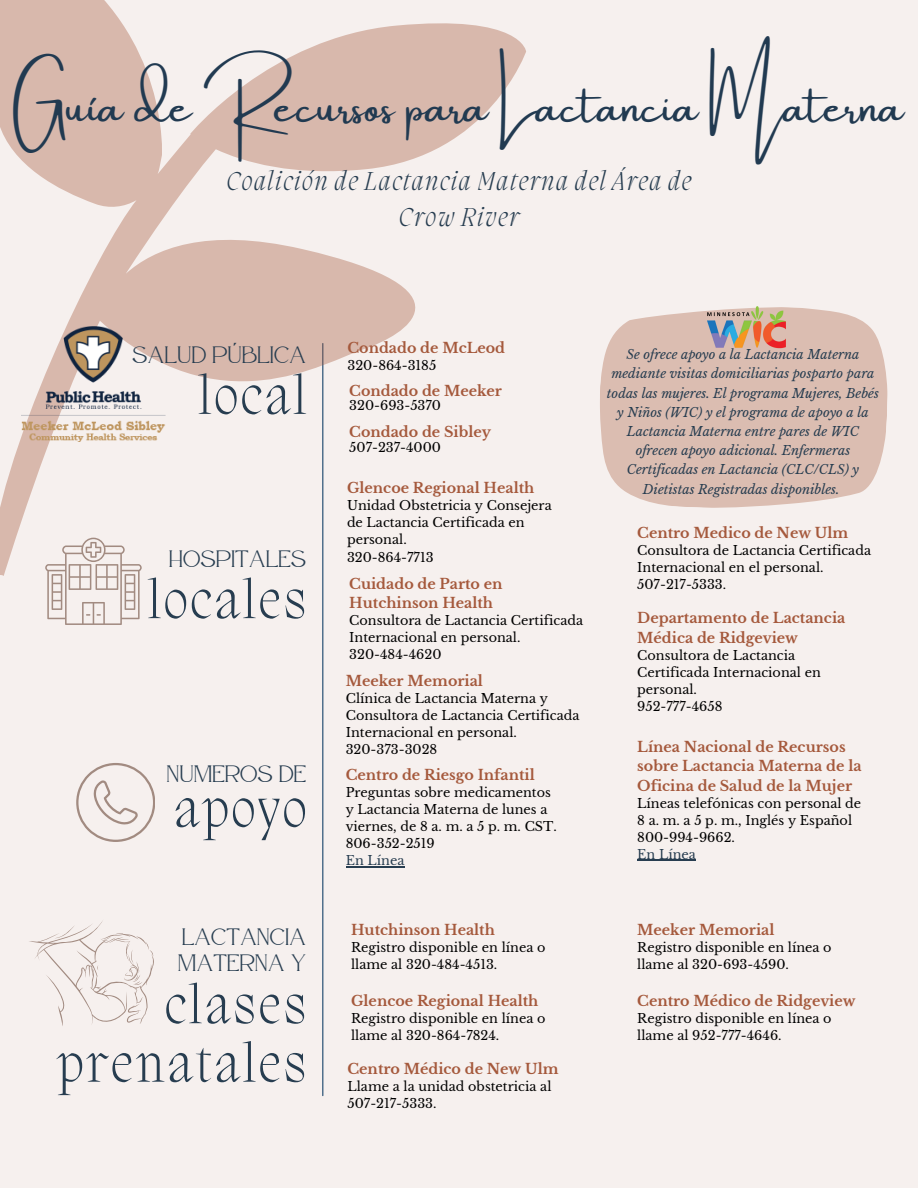
<style>
.page{position:relative;width:918px;height:1188px;background:#f6f0ee}
.page>*{position:absolute;margin:0;border:0;box-sizing:border-box;transform-origin:0 0}
.t1{font:200 53.7px/58.5px "Migra";letter-spacing:.06em;color:#273d50;text-align:right}
.t2{font:46.5px "Amsterdam One";color:#213a51}
.t3{font:italic 200 26.55px/36px "Migra";letter-spacing:.06em;color:#273d50;text-align:center}
.t4{font:23.7px/25.8px "Atteron";color:#273d50}
.t5{font:700 14.25px/19.2px "Libre Baskerville";color:#a5593c}
.t6{font:12.75px/17.1px "Libre Baskerville";color:#000}
.t7{font:italic 12.75px/19.2px "Libre Baskerville";color:#273d50;text-align:center}
.t8{font:12.75px "Libre Baskerville";color:#273d50}
.s1{color:#273d50}
</style>
<div class="page">
<hr style="left:322px;top:344px;width:1px;height:752px;background:#19456b">
<svg style="left:0;top:0;width:526px;height:656px"></svg>
<img style="left:22px;top:327px;width:144px;height:115px">
<svg style="left:45px;top:538px;width:97px;height:87px"></svg>
<svg style="left:76px;top:763px;width:79px;height:79px"></svg>
<svg style="left:29px;top:921px;width:125px;height:105px"></svg>
<svg style="left:600px;top:306px;width:288px;height:202px;background:#ddc2b7"></svg>
<hr style="left:637px;top:860px;width:59px;height:1px;background:#273d50">
<hr style="left:346px;top:866px;width:58px;height:1px;background:#273d50">
<img style="left:708px;top:307px;width:78px;height:41px">
<p class="t2" style="left:14px;top:81px;width:892px">Guía de Recursos para Lactancia Materna</p>
<h6 class="t3" style="left:227px;top:165px;width:466px">Coalición de Lactancia Materna del Área de<br>Crow River</h6>
<h4 class="t4" style="left:132px;top:342px;width:176px">SALUD PÚBLICA</h4>
<h4 class="t1" style="left:199px;top:371px;width:109px">local</h4>
<h1 class="t4" style="left:169px;top:546px;width:139px">HOSPITALES</h1>
<h1 class="t1" style="left:148px;top:575px;width:160px">locales</h1>
<p class="t4" style="left:166px;top:761px;width:141px">NUMEROS DE</p>
<p class="t1" style="left:174px;top:784px;width:134px">apoyo</p>
<p class="t4" style="left:178px;top:924px;width:130px">LACTANCIA<br>MATERNA Y</p>
<h5 class="t1" style="left:57px;top:980px;width:250px">clases prenatales</h5>
<h5 class="t5" style="left:348px;top:338px;width:159px">Condado de McLeod</h5>
<h5 class="t6" style="left:348px;top:357px;width:90px">320-864-3185</h5>
<p class="t5" style="left:349px;top:381px;width:154px">Condado de Meeker</p>
<p class="t6" style="left:349px;top:397px;width:93px">320-693-5370</p>
<p class="t6" style="left:349px;top:439px;width:93px">507-237-4000</p>
<p class="t5" style="left:349px;top:423px;width:143px">Condado de Sibley</p>
<p class="t5" style="left:347px;top:479px;width:189px">Glencoe Regional Health</p>
<p class="t6" style="left:347px;top:497px;width:206px">Unidad Obstetricia y Consejera de Lactancia Certificada en personal.</p>
<p class="t6" style="left:347px;top:549px;width:88px">320-864-7713</p>
<p class="t5" style="left:349px;top:574px;width:155px">Cuidado de Parto en<br>Hutchinson Health</p>
<p class="t6" style="left:349px;top:612px;width:235px">Consultora de Lactancia Certificada<br>Internacional en personal.</p>
<p class="t6" style="left:349px;top:646px;width:94px">320-484-4620</p>
<p class="t5" style="left:346px;top:671px;width:139px">Meeker Memorial</p>
<p class="t6" style="left:346px;top:690px;width:235px">Clínica de Lactancia Materna y<br>Consultora de Lactancia Certificada<br>Internacional en personal.</p>
<p class="t6" style="left:346px;top:741px;width:93px">320-373-3028</p>
<p class="t5" style="left:346px;top:765px;width:191px">Centro de Riesgo Infantil</p>
<p class="t6" style="left:346px;top:784px;width:213px">Preguntas sobre medicamentos y Lactancia Materna de lunes a viernes, de 8 a. m. a 5 p. m. CST.</p>
<p class="t6" style="left:346px;top:835px;width:91px">806-352-2519</p>
<h1 class="t8" style="left:346px;top:853px;width:60px">En Línea</h1>
<h2 class="t5" style="left:351px;top:920px;width:145px">Hutchinson Health</h2>
<h3 class="t6" style="left:351px;top:939px;width:196px">Registro disponible en línea o llame al 320-484-4513.</h3>
<p class="t5" style="left:351px;top:992px;width:189px">Glencoe Regional Health</p>
<p class="t6" style="left:351px;top:1010px;width:196px">Registro disponible en línea o llame al 320-864-7824.</p>
<h4 class="t5" style="left:348px;top:1060px;width:213px">Centro Médico de New Ulm</h4>
<h1 class="t6" style="left:348px;top:1078px;width:205px">Llame a la unidad obstetricia al</h1>
<p class="t6" style="left:348px;top:1095px;width:90px">507-217-5333.</p>
<p class="t7" style="left:607px;top:345px;width:273px">Se ofrece apoyo a la Lactancia Materna mediante visitas domiciliarias posparto para todas las mujeres. El programa Mujeres, Bebés y Niños (WIC) y el programa de apoyo a la Lactancia Materna entre pares de WIC ofrecen apoyo adicional. Enfermeras Certificadas en Lactancia (CLC/CLS) y Dietistas Registradas disponibles.</p>
<p class="t5" style="left:637px;top:523px;width:213px">Centro Medico de New Ulm</p>
<p class="t6" style="left:637px;top:542px;width:235px">Consultora de Lactancia Certificada<br>Internacional en el personal.</p>
<p class="t6" style="left:637px;top:576px;width:90px">507-217-5333.</p>
<h6 class="t5" style="left:637px;top:609px;width:210px">Departamento de Lactancia<br>Médica de Ridgeview</h6>
<h4 class="t6" style="left:637px;top:647px;width:185px">Consultora de Lactancia<br>Certificada Internacional en personal.</h4>
<p class="t6" style="left:637px;top:698px;width:87px">952-777-4658</p>
<p class="t5" style="left:637px;top:738px;width:226px">Línea Nacional de Recursos sobre Lactancia Materna de la<br>Oficina de Salud de la Mujer</p>
<p class="t6" style="left:637px;top:795px;width:225px">Líneas telefónicas con personal de<br>8 a. m. a 5 p. m., Inglés y Español<br>800-994-9662.<br><span class="s1">En Línea</span></p>
<p class="t5" style="left:637px;top:920px;width:139px">Meeker Memorial</p>
<p class="t6" style="left:637px;top:939px;width:196px">Registro disponible en línea o llame al 320-693-4590.</p>
<p class="t5" style="left:637px;top:992px;width:220px">Centro Médico de Ridgeview</p>
<p class="t6" style="left:637px;top:1010px;width:196px">Registro disponible en línea o llame al 952-777-4646.</p>
</div>
